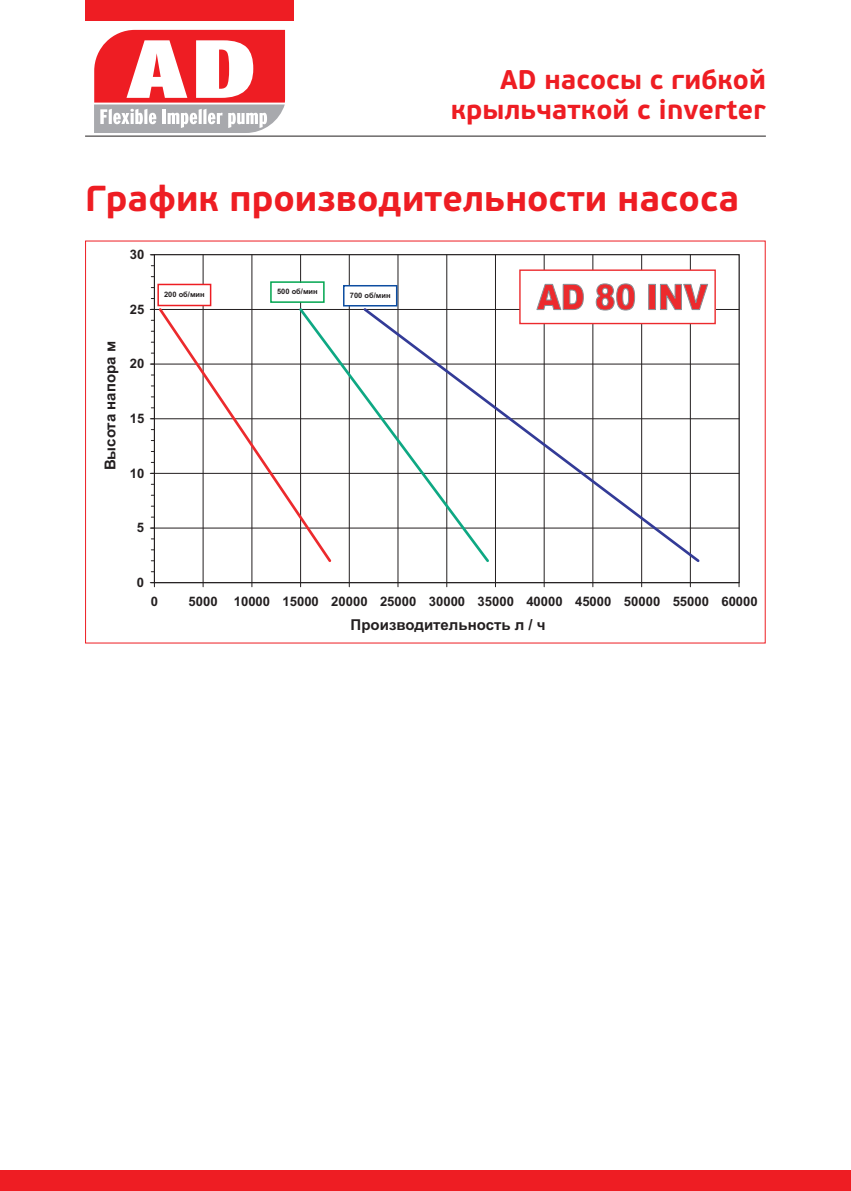
<style>
.page{position:relative;width:851px;height:1191px;background:#fff}
.page>*{position:absolute;margin:0;border:0;box-sizing:border-box;transform-origin:0 0}
.t1{font:700 36px "PF Beau Sans Pro";color:#ee1d23}
.t2{font:700 27px/30px "PF Beau Sans Pro";color:#ee1d23;text-align:right}
.t3{font:700 15px "Arial";color:#231f20}
.t4{font:700 14.85px "Arial";color:#231f20}
.t5{font:700 13.05px "Arial";color:#231f20}
.t6{font:700 9.3px "Arial";color:#231f20}
.t7{font:700 7.5px "Arial";color:#231f20}
</style>
<div class="page">
<div style="left:0;top:1169px;width:850px;height:22px;background:#ee1d23"></div>
<div style="left:85px;top:0;width:208px;height:21px;background:#ee1d23"></div>
<svg style="left:94px;top:30px;width:191px;height:103px"></svg>
<hr style="left:85px;top:136px;width:680px;height:1px;background:#231f20">
<hr style="left:154px;top:528px;width:585px;height:1px;background:#231f20">
<hr style="left:154px;top:473px;width:585px;height:1px;background:#231f20">
<hr style="left:154px;top:418px;width:585px;height:1px;background:#231f20">
<hr style="left:154px;top:364px;width:585px;height:1px;background:#231f20">
<hr style="left:154px;top:309px;width:585px;height:1px;background:#231f20">
<hr style="left:203px;top:255px;width:1px;height:327px;background:#231f20">
<hr style="left:251px;top:255px;width:1px;height:327px;background:#231f20">
<hr style="left:300px;top:255px;width:1px;height:327px;background:#231f20">
<hr style="left:349px;top:255px;width:1px;height:327px;background:#231f20">
<hr style="left:397px;top:255px;width:1px;height:327px;background:#231f20">
<hr style="left:446px;top:255px;width:1px;height:327px;background:#231f20">
<hr style="left:495px;top:255px;width:1px;height:327px;background:#231f20">
<hr style="left:544px;top:255px;width:1px;height:327px;background:#231f20">
<hr style="left:592px;top:255px;width:1px;height:327px;background:#231f20">
<hr style="left:641px;top:255px;width:1px;height:327px;background:#231f20">
<hr style="left:690px;top:255px;width:1px;height:327px;background:#231f20">
<hr style="left:739px;top:255px;width:1px;height:327px;background:#231f20">
<hr style="left:154px;top:255px;width:1px;height:327px;background:#231f20">
<hr style="left:154px;top:582px;width:585px;height:1px;background:#231f20">
<svg style="left:150px;top:582px;width:5px;height:5px"></svg>
<svg style="left:156px;top:306px;width:141px;height:258px"></svg>
<svg style="left:297px;top:306px;width:64px;height:258px"></svg>
<svg style="left:361px;top:306px;width:340px;height:258px"></svg>
<div style="left:520px;top:270px;width:195px;height:53px;background:#fff"></div>
<div style="left:519px;top:269px;width:196px;height:55px;border:1px solid #ec2a2d"></div>
<div style="left:648px;top:284px;width:7px;height:25px;background:#ec2a2d"></div>
<svg style="left:536px;top:284px;width:48px;height:26px"></svg>
<svg style="left:595px;top:283px;width:40px;height:28px"></svg>
<div style="left:648px;top:284px;width:7px;height:26px;border:1px solid #878f96"></div>
<svg style="left:660px;top:283px;width:48px;height:27px"></svg>
<div style="left:159px;top:285px;width:51px;height:20px;background:#fff"></div>
<div style="left:157px;top:284px;width:54px;height:22px;border:2px solid #ee1d23"></div>
<div style="left:344px;top:286px;width:52px;height:19px;background:#fff"></div>
<div style="left:343px;top:285px;width:54px;height:21px;border:2px solid #0d4da1"></div>
<div style="left:272px;top:283px;width:51px;height:18px;background:#fff"></div>
<div style="left:270px;top:281px;width:54px;height:22px;border:2px solid #00a54f"></div>
<h2 class="t2" style="left:450px;top:65px;width:316px">AD насосы с гибкой крыльчаткой с inverter</h2>
<h1 class="t1" style="left:85px;top:176px;width:655px">График производительности насоса</h1>
<p class="t5" style="left:130px;top:245px;width:16px">30</p>
<p class="t3" style="left:102px;top:470px;width:131px;rotate:-90deg">Высота напора м</p>
<p class="t4" style="left:96px;top:451px;width:65px;rotate:-90deg">Head (m)</p>
<p class="t5" style="left:130px;top:300px;width:16px">25</p>
<p class="t5" style="left:130px;top:354px;width:16px">20</p>
<p class="t5" style="left:130px;top:409px;width:16px">15</p>
<p class="t5" style="left:130px;top:464px;width:16px">10</p>
<p class="t7" style="left:277px;top:287px;width:42px">500 об/мин</p>
<p class="t6" style="left:280px;top:285px;width:37px">500 rpm</p>
<p class="t7" style="left:164px;top:290px;width:42px">200 об/мин</p>
<p class="t7" style="left:350px;top:291px;width:42px">700 об/мин</p>
<p class="t6" style="left:168px;top:290px;width:37px">200 rpm</p>
<p class="t6" style="left:353px;top:290px;width:37px">700 rpm</p>
<p class="t5" style="left:137px;top:518px;width:9px">5</p>
<p class="t5" style="left:137px;top:573px;width:9px">0</p>
<p class="t5" style="left:151px;top:592px;width:9px">0</p>
<p class="t5" style="left:188px;top:592px;width:570px">5000 10000 15000 20000 25000 30000 35000 40000 45000 50000 55000 60000</p>
<p class="t4" style="left:397px;top:615px;width:102px">Capacity L / h</p>
<p class="t3" style="left:350px;top:616px;width:196px">Производительность л / ч</p>
</div>
